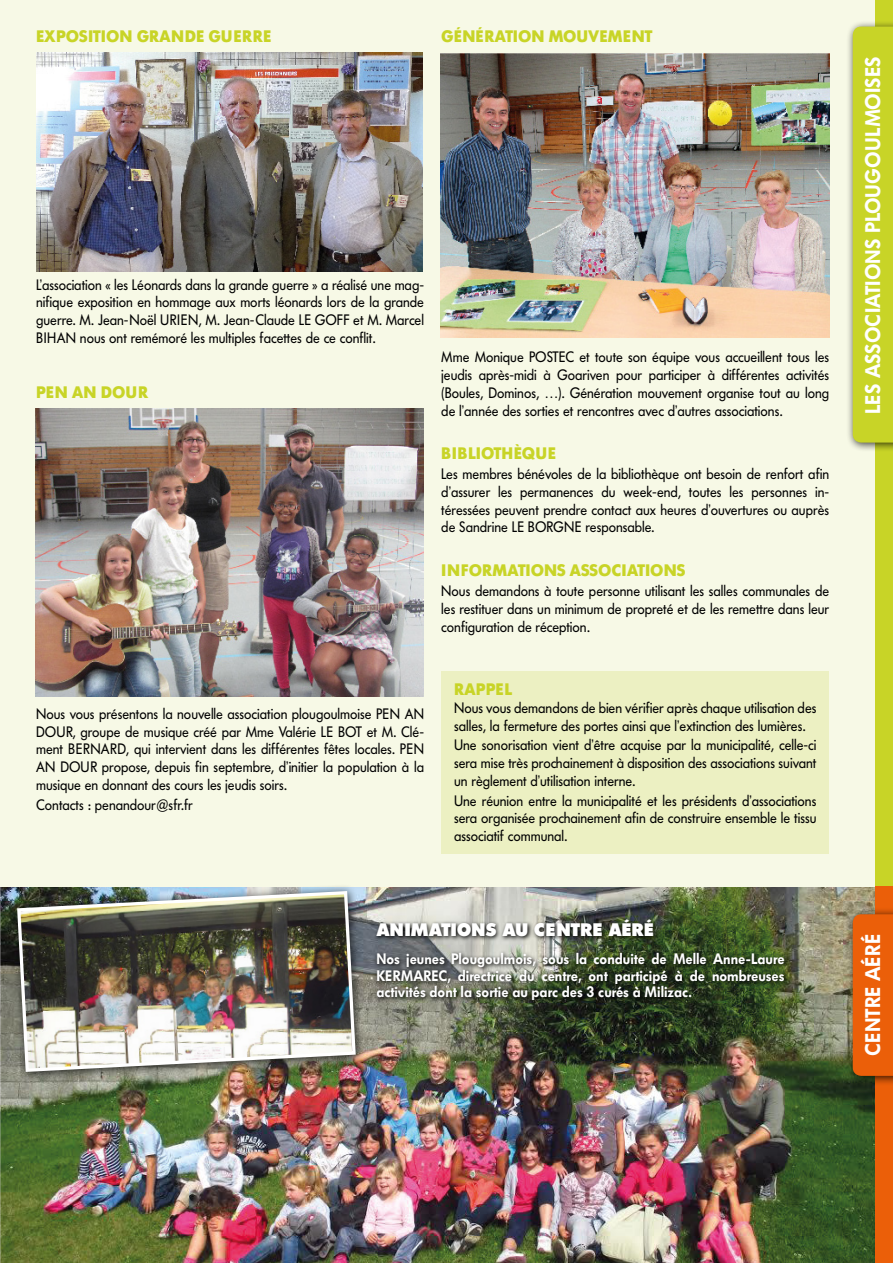
<style>
.page{position:relative;width:893px;height:1263px;background:#fff}
.page>*{position:absolute;margin:0;border:0;box-sizing:border-box;transform-origin:0 0}
.t1{font:600 21px "Futura BQ";color:#fff;scale:.95 1}
.t2{font:600 21px "Futura BQ";letter-spacing:.02em;color:#fff;scale:.95 1}
.t3{font:800 18px "Futura BQ";letter-spacing:.02em;color:#fff}
.t4{font:700 16.5px "Futura BQ";color:#c8d427;scale:.95 1}
.t5{font:700 16.5px "Futura BQ";letter-spacing:.02em;color:#c8d427;scale:.95 1}
.t6{font:15px/17.7px "Futura BQ";color:#000;text-align:justify;scale:.94 1}
.t7{font:600 15px/16.5px "Futura BQ";color:#fff;text-align:justify;scale:.92 1}
</style>
<div class="page">
<img style="left:0;top:887px;width:876px;height:376px">
<div style="left:0;top:0;width:877px;height:887px;background:#f7f9e6"></div>
<div style="left:875px;top:0;width:18px;height:929px;background:#c8d427"></div>
<div style="left:441px;top:671px;width:388px;height:183px;background:#ecf0c2"></div>
<div style="left:846px;top:20px;width:47px;height:432px;background:#000;opacity:.75"></div>
<div style="left:853px;top:27px;width:40px;height:416px;background:#c8d427"></div>
<img style="left:36px;top:52px;width:387px;height:219px">
<img style="left:35px;top:408px;width:389px;height:288px">
<img style="left:441px;top:53px;width:388px;height:284px">
<div style="left:876px;top:887px;width:17px;height:376px;background:#eb5f09"></div>
<div style="left:846px;top:907px;width:47px;height:179px;background:#000;opacity:.75"></div>
<div style="left:853px;top:914px;width:40px;height:162px;background:#eb5f09"></div>
<svg style="left:374px;top:917px;width:285px;height:25px;background:#63675f"></svg>
<img style="left:374px;top:950px;width:416px;height:56px">
<div style="left:10px;top:883px;width:356px;height:199px;background:#000;opacity:.75"></div>
<img style="left:15px;top:889px;width:342px;height:184px">
<p class="t5" style="left:36px;top:26px;width:249px">EXPOSITION GRANDE GUERRE</p>
<p class="t4" style="left:441px;top:26px;width:224px">GÉNÉRATION MOUVEMENT</p>
<p class="t6" style="left:36px;top:276px;width:414px">L’association « les Léonards dans la grande guerre » a réalisé une mag&shy;nifique exposition en hommage aux morts léonards lors de la grande guerre. M. Jean-Noël URIEN, M. Jean-Claude LE GOFF et M. Marcel BIHAN nous ont remémoré les multiples facettes de ce conflit.</p>
<p class="t5" style="left:36px;top:382px;width:119px">PEN AN DOUR</p>
<p class="t6" style="left:441px;top:349px;width:414px">Mme Monique POSTEC et toute son équipe vous accueillent tous les jeudis après-midi à Goariven pour participer à différentes activités (Boules, Dominos, …). Génération mouvement organise tout au long de l’année des sorties et rencontres avec d’autres associations.</p>
<p class="t4" style="left:441px;top:443px;width:122px">BIBLIOTHÈQUE</p>
<p class="t6" style="left:441px;top:465px;width:414px">Les membres bénévoles de la bibliothèque ont besoin de renfort afin d’assurer les permanences du week-end, toutes les personnes in&shy;téressées peuvent prendre contact aux heures d’ouvertures ou auprès de Sandrine LE BORGNE responsable.</p>
<p class="t4" style="left:441px;top:560px;width:258px">INFORMATIONS ASSOCIATIONS</p>
<p class="t6" style="left:441px;top:582px;width:414px">Nous demandons à toute personne utilisant les salles communales de les restituer dans un minimum de propreté et de les remettre dans leur configuration de réception.</p>
<p class="t6" style="left:36px;top:705px;width:414px">Nous vous présentons la nouvelle association plougoulmoise PEN AN DOUR, groupe de musique créé par Mme Valérie LE BOT et M. Clé&shy;ment BERNARD, qui intervient dans les différentes fêtes locales. PEN AN DOUR propose, depuis fin septembre, d’initier la population à la musique en donnant des cours les jeudis soirs.</p>
<p class="t6" style="left:36px;top:796px;width:168px">Contacts : penandour@sfr.fr</p>
<p class="t4" style="left:454px;top:679px;width:63px">RAPPEL</p>
<p class="t6" style="left:454px;top:699px;width:387px">Nous vous demandons de bien vérifier après chaque utilisation des salles, la fermeture des portes ainsi que l’extinction des lumières.</p>
<p class="t6" style="left:454px;top:736px;width:387px">Une sonorisation vient d’être acquise par la municipalité, celle-ci sera mise très prochainement à disposition des associations suivant un règlement d’utilisation interne.</p>
<p class="t6" style="left:454px;top:792px;width:387px">Une réunion entre la municipalité et les présidents d’associations sera organisée prochainement afin de construire ensemble le tissu associatif communal.</p>
<p class="t3" style="left:376px;top:919px;width:279px">ANIMATIONS AU CENTRE AÉRÉ</p>
<p class="t7" style="left:376px;top:951px;width:445px">Nos jeunes Plougoulmois, sous la conduite de Melle Anne-Laure KERMAREC, directrice du centre, ont participé à de nombreuses activités dont la sortie au parc des 3 curés à Milizac.</p>
<h1 class="t1" style="left:860px;top:414px;width:378px;rotate:-90deg">LES ASSOCIATIONS PLOUGOULMOISES</h1>
<h1 class="t2" style="left:860px;top:1056px;width:130px;rotate:-90deg">CENTRE AÉRÉ</h1>
</div>
